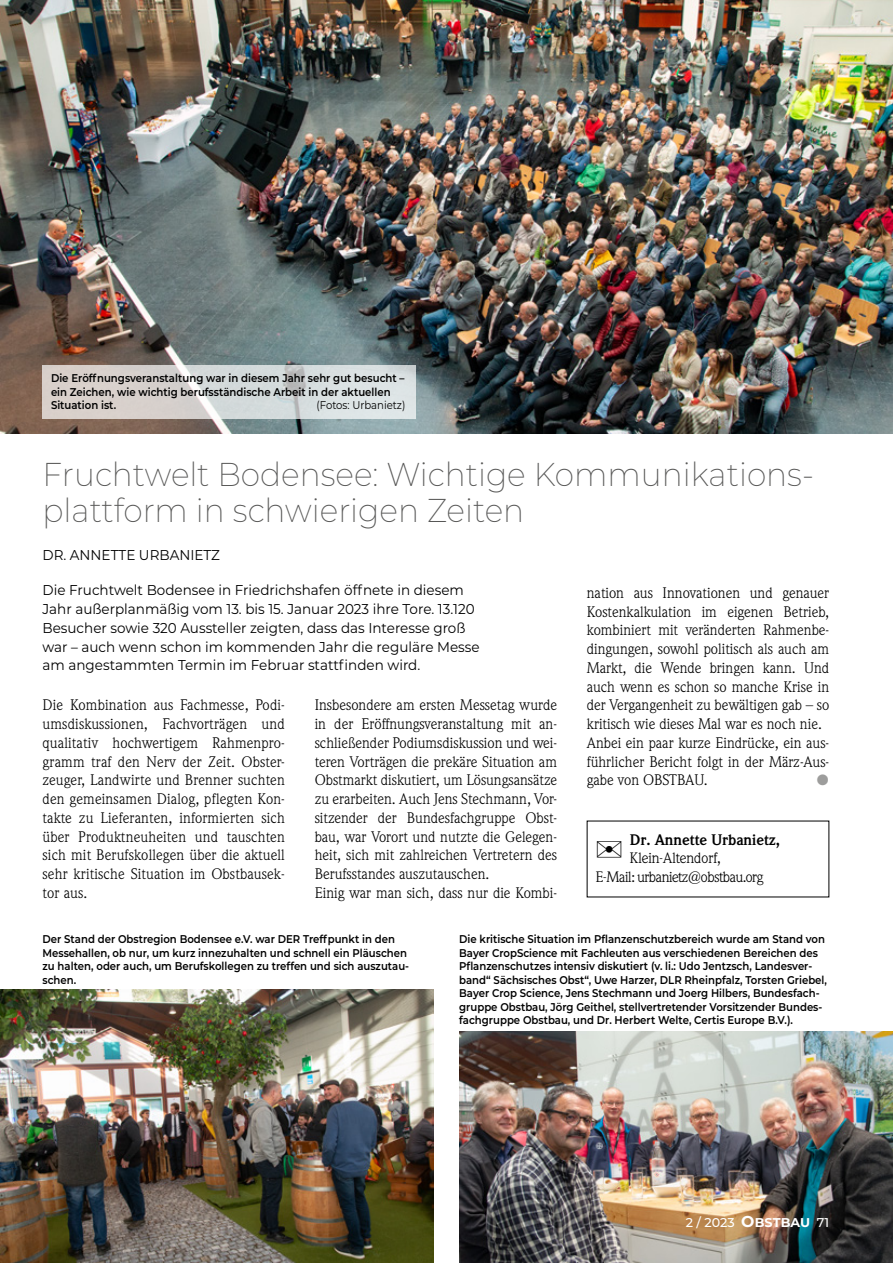
<style>
.page{position:relative;width:893px;height:1263px;background:#fff}
.page>*{position:absolute;margin:0;border:0;box-sizing:border-box;transform-origin:0 0}
.t1{font:200 33px/36px "Montserrat";color:#575756;scale:.95 1}
.t2{font:15px/18.8px "Weidemann ITC Pro";color:#000}
.t3{font:15px/18.8px "Weidemann BQ";letter-spacing:-.01em;color:#000;text-align:center}
.t4{font:700 15px "Weidemann ITC Pro";color:#000}
.t5{font:15px "Zapf Dingbats ITC";color:#9d9d9c}
.t6{font:14.25px/18.8px "Montserrat";color:#000;scale:.95 1}
.t7{font:500 12.75px "Montserrat";color:#fff}
.t8{font:600 11.25px/13.5px "Montserrat";color:#000;scale:.9 1}
.t9{font:11.25px "Montserrat";color:#000;scale:.9 1}
.s1{font-weight:700;font-size:15.75px}
.s2{font-weight:700}
</style>
<div class="page">
<img style="left:0;top:989px;width:434px;height:274px">
<img style="left:459px;top:1032px;width:434px;height:231px">
<img style="left:0;top:0;width:893px;height:434px">
<svg style="left:43px;top:366px;width:373px;height:53px;background:#d7d8d6"></svg>
<p class="t8" style="left:51px;top:371px;width:394px">Die Eröffnungsveranstaltung war in diesem Jahr sehr gut besucht – ein Zeichen, wie wichtig berufsständische Arbeit in der aktuellen<br>Situation ist.</p>
<p class="t9" style="left:316px;top:397px;width:100px">(Fotos: Urbanietz)</p>
<h1 class="t1" style="left:43px;top:456px;width:813px">Fruchtwelt Bodensee: Wichtige Kommunikations&shy;plattform in schwierigen Zeiten</h1>
<p class="t6" style="left:43px;top:545px;width:188px">DR. ANNETTE URBANIETZ</p>
<p class="t6" style="left:43px;top:580px;width:462px">Die Fruchtwelt Bodensee in Friedrichshafen öffnete in diesem Jahr außerplanmäßig vom 13. bis 15. Januar 2023 ihre Tore. 13.120<br>Besucher sowie 320 Aussteller zeigten, dass das Interesse groß war – auch wenn schon im kommenden Jahr die reguläre Messe am angestammten Termin im Februar stattfinden wird.</p>
<p class="t2" style="left:587px;top:583px;width:244px">nation aus Innovationen und genauer Kostenkalkulation im eigenen Betrieb, kombiniert mit veränderten Rahmenbe&shy;dingungen, sowohl politisch als auch am Markt, die Wende bringen kann. Und auch wenn es schon so manche Krise in der Vergangenheit zu bewältigen gab – so kritisch wie dieses Mal war es noch nie.<br>Anbei ein paar kurze Eindrücke, ein aus&shy;führlicher Bericht folgt in der März-Aus&shy;gabe von OBSTBAU.</p>
<p class="t2" style="left:43px;top:695px;width:244px;text-align:justify">Die Kombination aus Fachmesse, Podi&shy;umsdiskussionen, Fachvorträgen und qualitativ hochwertigem Rahmenpro&shy;gramm traf den Nerv der Zeit. Obster&shy;zeuger, Landwirte und Brenner suchten den gemeinsamen Dialog, pflegten Kon&shy;takte zu Lieferanten, informierten sich über Produktneuheiten und tauschten sich mit Berufskollegen über die aktuell sehr kritische Situation im Obstbausek&shy;tor aus.</p>
<p class="t2" style="left:315px;top:695px;width:244px">Insbesondere am ersten Messetag wurde in der Eröffnungsveranstaltung mit an&shy;schließender Podiumsdiskussion und wei&shy;teren Vorträgen die prekäre Situation am Obstmarkt diskutiert, um Lösungsansätze zu erarbeiten. Auch Jens Stechmann, Vor&shy;sitzender der Bundesfachgruppe Obst&shy;bau, war Vorort und nutzte die Gelegen&shy;heit, sich mit zahlreichen Vertretern des Berufsstandes auszutauschen.<br>Einig war man sich, dass nur die Kombi-</p>
<p class="t5" style="left:817px;top:773px;width:13px">●</p>
<p class="t4" style="left:630px;top:830px;width:152px">Dr. Annette Urbanietz,</p>
<p class="t3" style="left:596px;top:849px;width:169px">Klein-Altendorf,<br>E-Mail: urbanietz@obstbau.org</p>
<p class="t8" style="left:43px;top:932px;width:409px">Der Stand der Obstregion Bodensee e.V. war DER Treffpunkt in den Messehallen, ob nur, um kurz innezuhalten und schnell ein Pläuschen zu halten, oder auch, um Berufskollegen zu treffen und sich auszutau&shy;schen.</p>
<p class="t8" style="left:459px;top:932px;width:410px">Die kritische Situation im Pflanzenschutzbereich wurde am Stand von Bayer CropScience mit Fachleuten aus verschiedenen Bereichen des Pflanzenschutzes intensiv diskutiert (v. li.: Udo Jentzsch, Landesver&shy;band“ Sächsisches Obst“, Uwe Harzer, DLR Rheinpfalz, Torsten Griebel, Bayer Crop Science, Jens Stechmann und Joerg Hilbers, Bundesfach&shy;gruppe Obstbau, Jörg Geithel, stellvertretender Vorsitzender Bundes&shy;fachgruppe Obstbau, und Dr. Herbert Welte, Certis Europe B.V.).</p>
<p class="t7" style="left:686px;top:1214px;width:145px">2 / 2023 <span class="s1">O</span><span class="s2">BSTBAU</span> 71</p>
</div>
